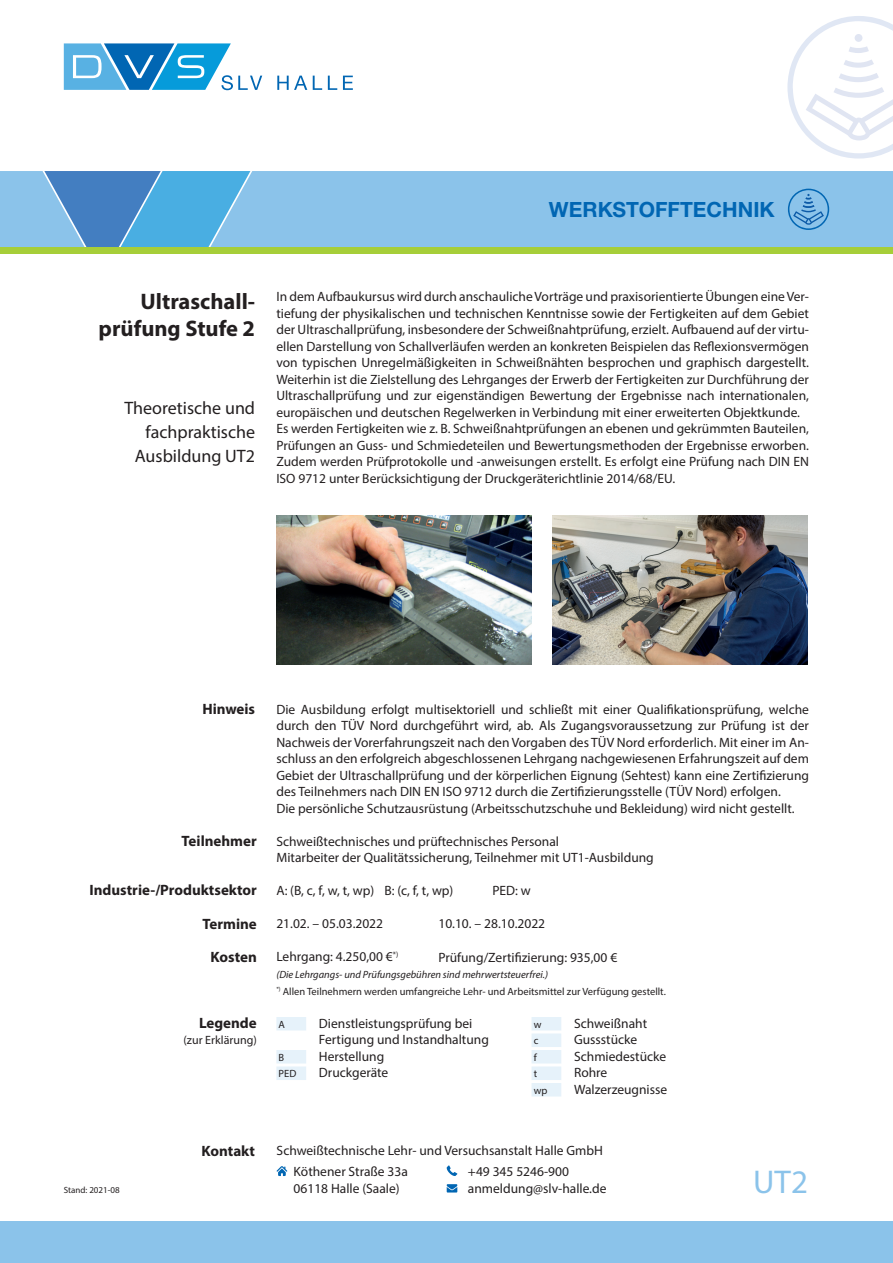
<style>
.page{position:relative;width:893px;height:1263px;background:#fff}
.page>*{position:absolute;margin:0;border:0;box-sizing:border-box;transform-origin:0 0}
.t1{font:33px "Myriad Pro";color:#8bc3ea}
.t2{font:700 22.5px/27px "Myriad Pro";color:#231f20;text-align:right}
.t3{font:700 21px "Helvetica Neue LT Std";color:#0166b3}
.t4{font:18px/24px "Myriad Pro";color:#231f20;text-align:right}
.t5{font:700 15px "Myriad Pro";color:#231f20}
.t6{font:13.5px/16.5px "Myriad Pro";color:#231f20}
.t7{font:12px "Myriad Pro";color:#231f20}
.t8{font:10.5px/16.5px "Myriad Pro";color:#231f20}
.t9{font:9px "Myriad Pro";color:#231f20}
.s1{font-style:italic}
</style>
<div class="page">
<svg style="left:277px;top:1166px;width:10px;height:10px"></svg>
<svg style="left:447px;top:1165px;width:10px;height:11px"></svg>
<svg style="left:447px;top:1184px;width:10px;height:8px"></svg>
<div style="left:250px;top:171px;width:643px;height:77px;background:#8bc3ea"></div>
<svg style="left:0;top:171px;width:250px;height:77px;background:#61a8d9"></svg>
<div style="left:0;top:1221px;width:893px;height:42px;background:#8bc3ea"></div>
<svg style="left:64px;top:43px;width:198px;height:47px"></svg>
<svg style="left:277px;top:76px;width:30px;height:14px"></svg>
<svg style="left:313px;top:76px;width:9px;height:14px"></svg>
<svg style="left:328px;top:76px;width:9px;height:14px"></svg>
<svg style="left:343px;top:76px;width:10px;height:14px"></svg>
<div style="left:0;top:248px;width:893px;height:6px;background:#a6ce39"></div>
<svg style="left:788px;top:189px;width:41px;height:41px;background:#6eaddc"></svg>
<svg style="left:787px;top:16px;width:106px;height:143px"></svg>
<div style="left:276px;top:1017px;width:30px;height:13px;background:#e6f2fa"></div>
<div style="left:531px;top:1017px;width:30px;height:13px;background:#e6f2fa"></div>
<div style="left:531px;top:1033px;width:30px;height:14px;background:#e6f2fa"></div>
<div style="left:276px;top:1050px;width:30px;height:13px;background:#e6f2fa"></div>
<div style="left:531px;top:1050px;width:30px;height:13px;background:#e6f2fa"></div>
<div style="left:276px;top:1066px;width:30px;height:14px;background:#e6f2fa"></div>
<div style="left:531px;top:1066px;width:30px;height:14px;background:#e6f2fa"></div>
<div style="left:531px;top:1083px;width:30px;height:13px;background:#e6f2fa"></div>
<img style="left:276px;top:516px;width:255px;height:148px">
<img style="left:553px;top:516px;width:255px;height:148px">
<h3 class="t3" style="left:549px;top:196px;width:227px">WERKSTOFFTECHNIK</h3>
<h2 class="t2" style="left:99px;top:287px;width:158px">Ultraschall&shy;prüfung Stufe 2</h2>
<h3 class="t4" style="left:124px;top:396px;width:132px">Theoretische und fachpraktische<br>Ausbildung UT2</h3>
<p class="t6" style="left:276px;top:288px;width:534px">In dem Aufbaukursus wird durch anschauliche Vorträge und praxisorientierte Übungen eine Ver&shy;tiefung der physikalischen und technischen Kenntnisse sowie der Fertigkeiten auf dem Gebiet der Ultraschallprüfung, insbesondere der Schweißnahtprüfung, erzielt. Aufbauend auf der virtu&shy;ellen Darstellung von Schallverläufen werden an konkreten Beispielen das Reflexionsvermögen von typischen Unregelmäßigkeiten in Schweißnähten besprochen und graphisch dargestellt.<br>Weiterhin ist die Zielstellung des Lehrganges der Erwerb der Fertigkeiten zur Durchführung der Ultraschallprüfung und zur eigenständigen Bewertung der Ergebnisse nach internationalen, europäischen und deutschen Regelwerken in Verbindung mit einer erweiterten Objektkunde.<br>Es werden Fertigkeiten wie z. B. Schweißnahtprüfungen an ebenen und gekrümmten Bauteilen, Prüfungen an Guss- und Schmiedeteilen und Bewertungsmethoden der Ergebnisse erworben.<br>Zudem werden Prüfprotokolle und -anweisungen erstellt. Es erfolgt eine Prüfung nach DIN EN ISO 9712 unter Berücksichtigung der Druckgeräterichtlinie 2014/68/EU.</p>
<p class="t5" style="left:202px;top:699px;width:54px">Hinweis</p>
<p class="t5" style="left:182px;top:831px;width:77px">Teilnehmer</p>
<p class="t5" style="left:90px;top:881px;width:169px">Industrie-/Produktsektor</p>
<p class="t5" style="left:202px;top:914px;width:56px">Termine</p>
<p class="t5" style="left:211px;top:947px;width:48px">Kosten</p>
<p class="t5" style="left:199px;top:1013px;width:59px">Legende</p>
<p class="t7" style="left:184px;top:1032px;width:75px">(zur Erklärung)</p>
<p class="t9" style="left:64px;top:1184px;width:58px">Stand: 2021-08</p>
<p class="t5" style="left:202px;top:1142px;width:55px">Kontakt</p>
<p class="t6" style="left:276px;top:701px;width:534px">Die Ausbildung erfolgt multisektoriell und schließt mit einer Qualifikationsprüfung, welche durch den TÜV Nord durchgeführt wird, ab. Als Zugangsvoraussetzung zur Prüfung ist der Nachweis der Vorerfahrungszeit nach den Vorgaben des TÜV Nord erforderlich. Mit einer im An&shy;schluss an den erfolgreich abgeschlossenen Lehrgang nachgewiesenen Erfahrungszeit auf dem Gebiet der Ultraschallprüfung und der körperlichen Eignung (Sehtest) kann eine Zertifizierung des Teilnehmers nach DIN EN ISO 9712 durch die Zertifizierungsstelle (TÜV Nord) erfolgen.<br>Die persönliche Schutzausrüstung (Arbeitsschutzschuhe und Bekleidung) wird nicht gestellt.</p>
<p class="t6" style="left:276px;top:833px;width:379px">Schweißtechnisches und prüftechnisches Personal<br>Mitarbeiter der Qualitätssicherung, Teilnehmer mit UT1-Ausbildung</p>
<p class="t6" style="left:276px;top:882px;width:179px">A: (B, c, f, w, t, wp) B: (c, f, t, wp)</p>
<p class="t6" style="left:492px;top:882px;width:40px">PED: w</p>
<p class="t6" style="left:276px;top:915px;width:108px">21.02. – 05.03.2022</p>
<p class="t6" style="left:438px;top:915px;width:108px">10.10. – 28.10.2022</p>
<p class="t6" style="left:276px;top:948px;width:123px">Lehrgang: 4.250,00 €<sup>*)</sup></p>
<p class="t6" style="left:438px;top:948px;width:180px">Prüfung/Zertifizierung: 935,00 €</p>
<p class="t8" style="left:276px;top:966px;width:391px"><span class="s1">(Die Lehrgangs- und Prüfungsgebühren sind mehrwertsteuerfrei.)<br></span><sup>*)</sup> Allen Teilnehmern werden umfangreiche Lehr- und Arbeitsmittel zur Verfügung gestellt.</p>
<p class="t8" style="left:279px;top:1015px;width:8px">A</p>
<p class="t6" style="left:319px;top:1014px;width:155px">Dienstleistungsprüfung bei</p>
<p class="t8" style="left:534px;top:1015px;width:9px">w</p>
<p class="t6" style="left:574px;top:1014px;width:75px">Schweißnaht</p>
<p class="t6" style="left:319px;top:1031px;width:171px">Fertigung und Instandhaltung</p>
<p class="t8" style="left:534px;top:1032px;width:6px">c</p>
<p class="t6" style="left:574px;top:1031px;width:65px">Gussstücke</p>
<p class="t8" style="left:279px;top:1048px;width:7px">B</p>
<p class="t6" style="left:319px;top:1047px;width:67px">Herstellung</p>
<p class="t8" style="left:534px;top:1048px;width:5px">f</p>
<p class="t6" style="left:574px;top:1047px;width:94px">Schmiedestücke</p>
<p class="t8" style="left:279px;top:1065px;width:19px">PED</p>
<p class="t6" style="left:319px;top:1064px;width:71px">Druckgeräte</p>
<p class="t8" style="left:534px;top:1065px;width:5px">t</p>
<p class="t6" style="left:574px;top:1064px;width:35px">Rohre</p>
<p class="t8" style="left:534px;top:1081px;width:15px">wp</p>
<p class="t6" style="left:574px;top:1080px;width:95px">Walzerzeugnisse</p>
<p class="t6" style="left:294px;top:1140px;width:311px;line-height:20.7px;text-indent:-17px">Schweißtechnische Lehr- und Versuchsanstalt Halle GmbH<br>Köthener Straße 33a</p>
<p class="t6" style="left:468px;top:1163px;width:103px">+49 345 5246-900</p>
<p class="t6" style="left:294px;top:1179px;width:108px">06118 Halle (Saale)</p>
<p class="t6" style="left:468px;top:1179px;width:140px">anmeldung@slv-halle.de</p>
<h1 class="t1" style="left:753px;top:1161px;width:56px">UT2</h1>
</div>
